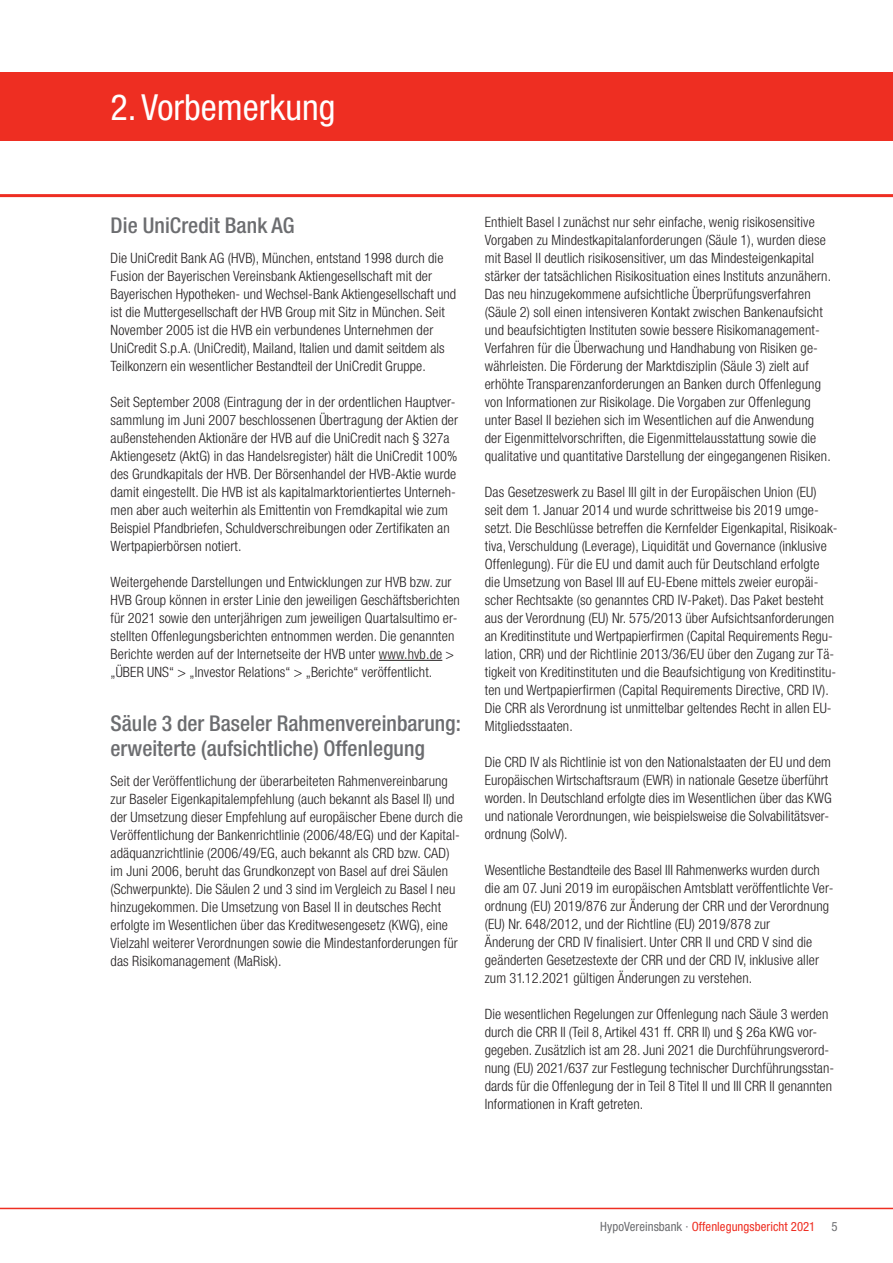
<style>
.page{position:relative;width:893px;height:1263px;background:#fff}
.page>*{position:absolute;margin:0;border:0;box-sizing:border-box;transform-origin:0 0}
.t1{font:condensed 36px "Helvetica Neue";color:#fff}
.t2{font:500 condensed 21.75px/24.8px "Helvetica Neue";color:#6c6d70}
.t3{font:300 14.25px/18px "Helvetica HVB Cond";letter-spacing:.01em;color:#231f20}
.t4{font:condensed 12.75px "Helvetica Neue";letter-spacing:.005em;color:#ee2e22}
.t5{font:condensed 12.75px "Helvetica Neue";color:#6c6d70}
.s1{color:#6c6d70}
</style>
<div class="page">
<hr style="left:0;top:1208px;width:893px;height:1px;background:#ee2e22">
<div style="left:0;top:72px;width:893px;height:68px;background:#ee2e22"></div>
<hr style="left:0;top:194px;width:893px;height:3px;background:#ee2e22">
<hr style="left:379px;top:660px;width:63px;height:1px;background:#231f20">
<h1 class="t1" style="left:111px;top:87px;width:226px">2. Vorbemerkung</h1>
<h2 class="t2" style="left:111px;top:213px;width:186px">Die UniCredit Bank AG</h2>
<p class="t3" style="left:111px;top:249px;width:347px">Die UniCredit Bank AG (HVB), München, entstand 1998 durch die Fusion der Bayerischen Vereinsbank Aktiengesellschaft mit der Bayerischen Hypotheken- und Wechsel-Bank Aktiengesellschaft und ist die Muttergesellschaft der HVB Group mit Sitz in München. Seit November 2005 ist die HVB ein verbundenes Unternehmen der UniCredit S.p.A. (UniCredit), Mailand, Italien und damit seitdem als Teilkonzern ein wesentlicher Bestandteil der UniCredit Gruppe.</p>
<p class="t3" style="left:111px;top:393px;width:349px">Seit September 2008 (Eintragung der in der ordentlichen Hauptver&shy;sammlung im Juni 2007 beschlossenen Übertragung der Aktien der außenstehenden Aktionäre der HVB auf die UniCredit nach § 327a Aktiengesetz (AktG) in das Handelsregister) hält die UniCredit 100% des Grundkapitals der HVB. Der Börsenhandel der HVB-Aktie wurde damit eingestellt. Die HVB ist als kapitalmarktorientiertes Unterneh&shy;men aber auch weiterhin als Emittentin von Fremdkapital wie zum Beispiel Pfandbriefen, Schuldverschreibungen oder Zertifikaten an Wertpapierbörsen notiert.</p>
<p class="t3" style="left:111px;top:573px;width:351px">Weitergehende Darstellungen und Entwicklungen zur HVB bzw. zur HVB Group können in erster Linie den jeweiligen Geschäftsberichten für 2021 sowie den unterjährigen zum jeweiligen Quartalsultimo er&shy;stellten Offenlegungsberichten entnommen werden. Die genannten Berichte werden auf der Internetseite der HVB unter www.hvb.de &gt; „ÜBER UNS“ &gt; „Investor Relations“ &gt; „Berichte“ veröffentlicht.</p>
<h2 class="t2" style="left:111px;top:711px;width:352px">Säule 3 der Baseler Rahmenvereinbarung: erweiterte (aufsichtliche) Offenlegung</h2>
<p class="t3" style="left:111px;top:772px;width:354px">Seit der Veröffentlichung der überarbeiteten Rahmenvereinbarung zur Baseler Eigenkapitalempfehlung (auch bekannt als Basel II) und der Umsetzung dieser Empfehlung auf europäischer Ebene durch die Veröffentlichung der Bankenrichtlinie (2006/48/EG) und der Kapital&shy;adäquanzrichtlinie (2006/49/EG, auch bekannt als CRD bzw. CAD) im Juni 2006, beruht das Grundkonzept von Basel auf drei Säulen (Schwerpunkte). Die Säulen 2 und 3 sind im Vergleich zu Basel I neu hinzugekommen. Die Umsetzung von Basel II in deutsches Recht erfolgte im Wesentlichen über das Kreditwesengesetz (KWG), eine Vielzahl weiterer Verordnungen sowie die Mindestanforderungen für das Risikomanagement (MaRisk).</p>
<p class="t3" style="left:485px;top:213px;width:348px">Enthielt Basel I zunächst nur sehr einfache, wenig risikosensitive Vorgaben zu Mindestkapitalanforderungen (Säule 1), wurden diese mit Basel II deutlich risikosensitiver, um das Mindesteigenkapital stärker der tatsächlichen Risikosituation eines Instituts anzunähern.<br>Das neu hinzugekommene aufsichtliche Überprüfungsverfahren (Säule 2) soll einen intensiveren Kontakt zwischen Bankenaufsicht und beaufsichtigten Instituten sowie bessere Risikomanagement-Verfahren für die Überwachung und Handhabung von Risiken ge&shy;währleisten. Die Förderung der Marktdisziplin (Säule 3) zielt auf erhöhte Transparenzanforderungen an Banken durch Offenlegung von Informationen zur Risikolage. Die Vorgaben zur Offenlegung unter Basel II beziehen sich im Wesentlichen auf die Anwendung der Eigenmittelvorschriften, die Eigenmittelausstattung sowie die qualitative und quantitative Darstellung der eingegangenen Risiken.</p>
<p class="t3" style="left:485px;top:483px;width:354px">Das Gesetzeswerk zu Basel III gilt in der Europäischen Union (EU) seit dem 1. Januar 2014 und wurde schrittweise bis 2019 umge&shy;setzt. Die Beschlüsse betreffen die Kernfelder Eigenkapital, Risikoak&shy;tiva, Verschuldung (Leverage), Liquidität und Governance (inklusive Offenlegung). Für die EU und damit auch für Deutschland erfolgte die Umsetzung von Basel III auf EU-Ebene mittels zweier europäi&shy;scher Rechtsakte (so genanntes CRD IV-Paket). Das Paket besteht aus der Verordnung (EU) Nr. 575/2013 über Aufsichtsanforderungen an Kreditinstitute und Wertpapierfirmen (Capital Requirements Regu&shy;lation, CRR) und der Richtlinie 2013/36/EU über den Zugang zur Tä&shy;tigkeit von Kreditinstituten und die Beaufsichtigung von Kreditinstitu&shy;ten und Wertpapierfirmen (Capital Requirements Directive, CRD IV).<br>Die CRR als Verordnung ist unmittelbar geltendes Recht in allen EU-Mitgliedsstaaten.</p>
<p class="t3" style="left:485px;top:753px;width:348px">Die CRD IV als Richtlinie ist von den Nationalstaaten der EU und dem Europäischen Wirtschaftsraum (EWR) in nationale Gesetze überführt worden. In Deutschland erfolgte dies im Wesentlichen über das KWG und nationale Verordnungen, wie beispielsweise die Solvabilitätsver&shy;ordnung (SolvV).</p>
<p class="t3" style="left:485px;top:861px;width:350px">Wesentliche Bestandteile des Basel III Rahmenwerks wurden durch die am 07. Juni 2019 im europäischen Amtsblatt veröffentlichte Ver&shy;ordnung (EU) 2019/876 zur Änderung der CRR und der Verordnung (EU) Nr. 648/2012, und der Richtline (EU) 2019/878 zur<br>Änderung der CRD IV finalisiert. Unter CRR II und CRD V sind die geänderten Gesetzestexte der CRR und der CRD IV, inklusive aller zum 31.12.2021 gültigen Änderungen zu verstehen.</p>
<p class="t3" style="left:485px;top:1005px;width:351px">Die wesentlichen Regelungen zur Offenlegung nach Säule 3 werden durch die CRR II (Teil 8, Artikel 431 ff. CRR II) und § 26a KWG vor--- gegeben. Zusätzlich ist am 28. Juni 2021 die Durchführungsverord&shy;nung (EU) 2021/637 zur Festlegung technischer Durchführungsstan&shy;dards für die Offenlegung der in Teil 8 Titel II und III CRR II genannten Informationen in Kraft getreten.</p>
<p class="t4" style="left:600px;top:1218px;width:217px"><span class="s1">HypoVereinsbank ·</span> Offenlegungsbericht 2021</p>
<p class="t5" style="left:832px;top:1218px;width:8px">5</p>
</div>
